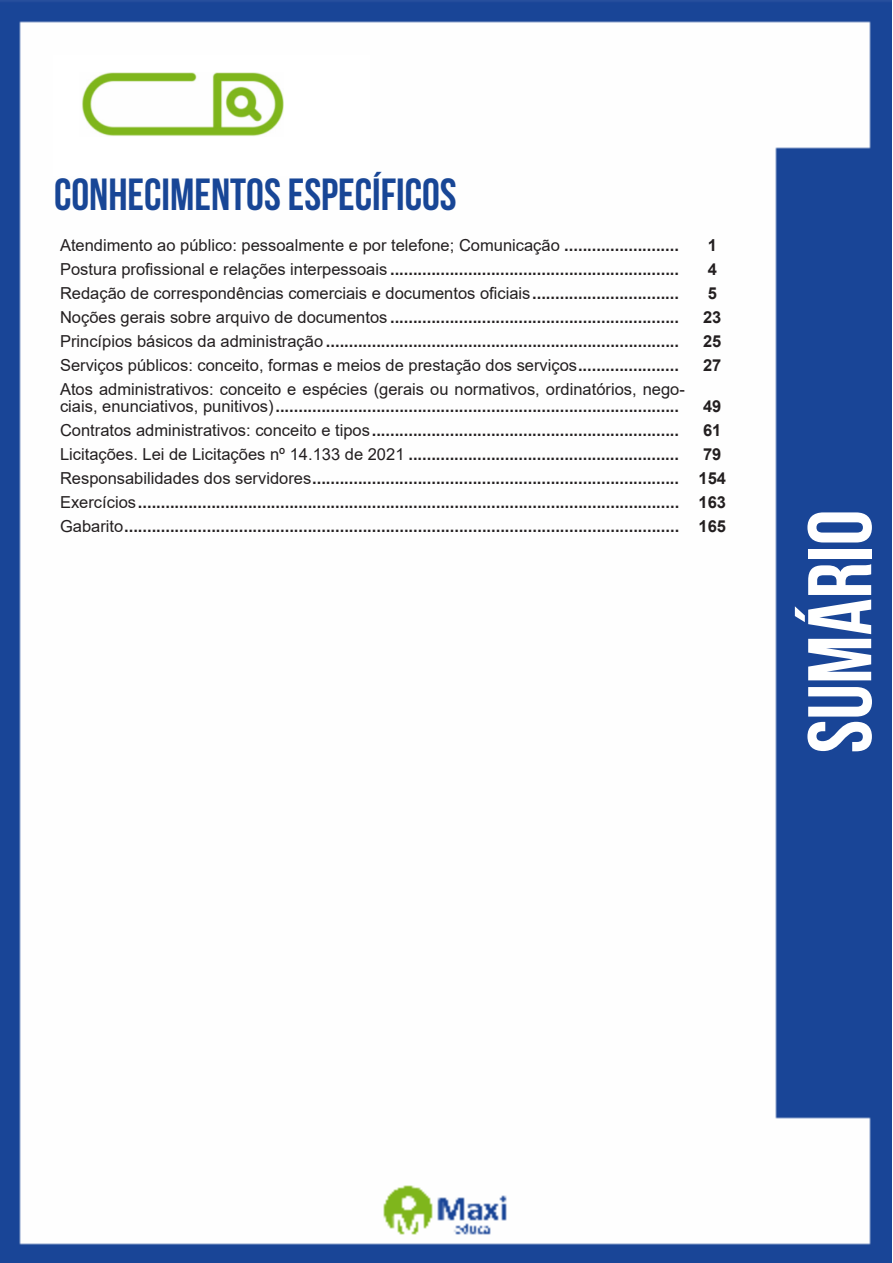
<style>
.page{position:relative;width:893px;height:1263px;background:#fff}
.page>*{position:absolute;margin:0;border:0;box-sizing:border-box;transform-origin:0 0}
.t1{font:700 90px "Bebas Neue";color:#fff}
.t2{font:700 45px "Bebas Neue";color:#184696}
.ALTERNATIVAS{font:700 16.5px "Arial";color:#231f20}
.ALTERNATIVAS-2{font:16.5px/16.5px "Arial";color:#231f20}
.INDICE{font:700 16.5px "Arial";color:#231f20}
.s1{font-weight:700}
.s2{font-weight:400}
</style>
<div class="page">
<img style="left:0;top:0;width:892px;height:1263px">
<div style="left:53px;top:55px;width:317px;height:121px;background:#fff"></div>
<img style="left:82px;top:72px;width:201px;height:64px">
<p class="t2" style="left:54px;top:170px;width:404px">CONHECIMENTOS ESPECÍFICOS</p>
<p class="ALTERNATIVAS-2" style="left:60px;top:237px;width:620px">Atendimento ao público: pessoalmente e por telefone; Comunicação <span class="s1">.........................</span></p>
<p class="INDICE" style="left:708px;top:234px;width:11px">1</p>
<p class="ALTERNATIVAS" style="left:60px;top:258px;width:621px"><span class="s2">Postura profissional e relações interpessoais</span> ...............................................................</p>
<p class="INDICE" style="left:708px;top:258px;width:11px">4</p>
<p class="ALTERNATIVAS-2" style="left:60px;top:285px;width:620px">Redação de correspondências comerciais e documentos oficiais<span class="s1">................................</span></p>
<p class="INDICE" style="left:708px;top:282px;width:11px">5</p>
<p class="ALTERNATIVAS" style="left:60px;top:306px;width:621px"><span class="s2">Noções gerais sobre arquivo de documentos</span> ...............................................................</p>
<p class="INDICE" style="left:703px;top:306px;width:20px">23</p>
<p class="ALTERNATIVAS" style="left:60px;top:330px;width:621px"><span class="s2">Princípios básicos da administração</span> .............................................................................</p>
<p class="INDICE" style="left:703px;top:330px;width:20px">25</p>
<p class="ALTERNATIVAS-2" style="left:60px;top:357px;width:620px">Serviços públicos: conceito, formas e meios de prestação dos serviços<span class="s1">......................</span></p>
<p class="INDICE" style="left:703px;top:354px;width:20px">27</p>
<p class="ALTERNATIVAS-2" style="left:60px;top:381px;width:626px">Atos administrativos: conceito e espécies (gerais ou normativos, ordinatórios, nego&shy;ciais, enunciativos, punitivos)<span class="s1">........................................................................................</span></p>
<p class="INDICE" style="left:703px;top:394px;width:20px">49</p>
<p class="ALTERNATIVAS" style="left:60px;top:418px;width:621px"><span class="s2">Contratos administrativos: conceito e tipos</span>...................................................................</p>
<p class="INDICE" style="left:703px;top:418px;width:20px">61</p>
<p class="ALTERNATIVAS" style="left:60px;top:442px;width:621px"><span class="s2">Licitações. Lei de Licitações nº 14.133 de 2021</span> ...........................................................</p>
<p class="INDICE" style="left:703px;top:442px;width:20px">79</p>
<p class="ALTERNATIVAS" style="left:60px;top:466px;width:621px"><span class="s2">Responsabilidades dos servidores</span>................................................................................</p>
<p class="INDICE" style="left:698px;top:466px;width:29px">154</p>
<p class="ALTERNATIVAS" style="left:60px;top:490px;width:621px"><span class="s2">Exercícios</span>......................................................................................................................</p>
<p class="INDICE" style="left:698px;top:490px;width:29px">163</p>
<p class="ALTERNATIVAS" style="left:60px;top:514px;width:621px"><span class="s2">Gabarito</span>.........................................................................................................................</p>
<p class="INDICE" style="left:698px;top:514px;width:29px">165</p>
<h1 class="t1" style="left:791px;top:753px;width:245px;rotate:-90deg">SUMÁRIO</h1>
</div>
